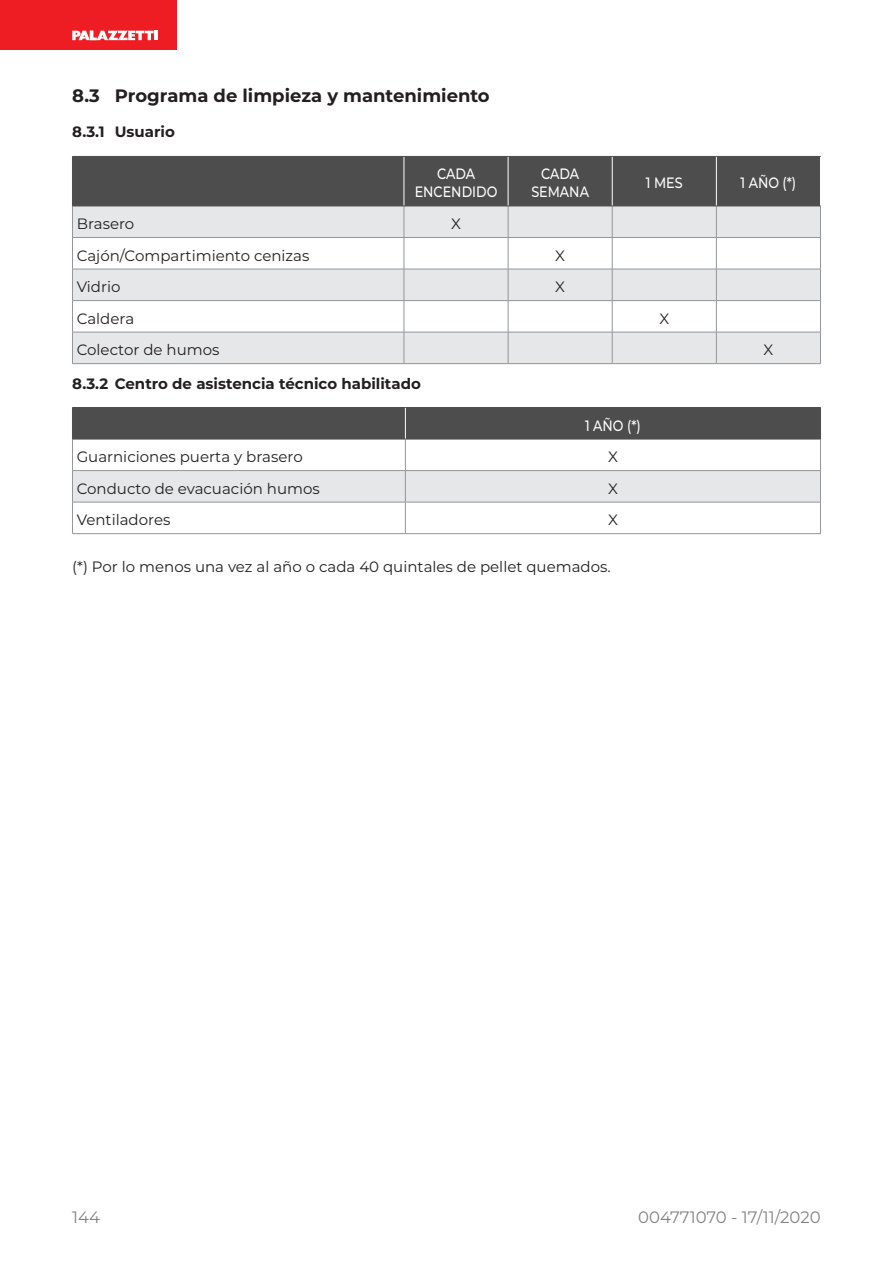
<style>
.page{position:relative;width:893px;height:1263px;background:#fff}
.page>*{position:absolute;margin:0;border:0;box-sizing:border-box;transform-origin:0 0}
.t1{font:700 18px "Montserrat";color:#231f20}
.t2{font:16.5px "Montserrat";color:#838282}
.Testo_tabelle_OK{font:15px "Montserrat";color:#231f20}
.Testo_base{font:15px "Montserrat";color:#231f20}
.t3{font:700 15px "Montserrat";color:#231f20}
.Intestazione_tabella{font:500 15px/18px "Montserrat";color:#fff;text-align:center;scale:.85 1}
</style>
<div class="page">
<div style="left:0;top:0;width:176px;height:50px;background:#ee1d23"></div>
<svg style="left:72px;top:31px;width:85px;height:9px"></svg>
<div style="left:73px;top:157px;width:747px;height:49px;background:#4e4d4d"></div>
<svg style="left:73px;top:207px;width:747px;height:156px;fill:#e6e7e9"></svg>
<hr style="left:404px;top:206px;width:1px;height:31px;background:#939598">
<hr style="left:508px;top:206px;width:1px;height:31px;background:#939598">
<hr style="left:612px;top:206px;width:1px;height:31px;background:#939598">
<hr style="left:716px;top:206px;width:1px;height:31px;background:#939598">
<hr style="left:820px;top:206px;width:1px;height:31px;background:#939598">
<hr style="left:404px;top:238px;width:1px;height:31px;background:#939598">
<hr style="left:508px;top:238px;width:1px;height:31px;background:#939598">
<hr style="left:612px;top:238px;width:1px;height:31px;background:#939598">
<hr style="left:716px;top:238px;width:1px;height:31px;background:#939598">
<hr style="left:820px;top:238px;width:1px;height:31px;background:#939598">
<hr style="left:404px;top:269px;width:1px;height:31px;background:#939598">
<hr style="left:508px;top:269px;width:1px;height:31px;background:#939598">
<hr style="left:612px;top:269px;width:1px;height:31px;background:#939598">
<hr style="left:716px;top:269px;width:1px;height:31px;background:#939598">
<hr style="left:820px;top:269px;width:1px;height:31px;background:#939598">
<hr style="left:404px;top:301px;width:1px;height:31px;background:#939598">
<hr style="left:508px;top:301px;width:1px;height:31px;background:#939598">
<hr style="left:612px;top:301px;width:1px;height:31px;background:#939598">
<hr style="left:716px;top:301px;width:1px;height:31px;background:#939598">
<hr style="left:820px;top:301px;width:1px;height:31px;background:#939598">
<hr style="left:404px;top:332px;width:1px;height:31px;background:#939598">
<hr style="left:508px;top:332px;width:1px;height:31px;background:#939598">
<hr style="left:612px;top:332px;width:1px;height:31px;background:#939598">
<hr style="left:716px;top:332px;width:1px;height:31px;background:#939598">
<hr style="left:820px;top:332px;width:1px;height:31px;background:#939598">
<hr style="left:404px;top:157px;width:1px;height:49px;background:#fff">
<hr style="left:508px;top:157px;width:1px;height:49px;background:#fff">
<hr style="left:612px;top:157px;width:1px;height:49px;background:#fff">
<hr style="left:716px;top:157px;width:1px;height:49px;background:#fff">
<hr style="left:72px;top:237px;width:332px;height:1px;background:#939598">
<hr style="left:404px;top:237px;width:104px;height:1px;background:#939598">
<hr style="left:508px;top:237px;width:104px;height:1px;background:#939598">
<hr style="left:612px;top:237px;width:104px;height:1px;background:#939598">
<hr style="left:716px;top:237px;width:105px;height:1px;background:#939598">
<hr style="left:72px;top:269px;width:332px;height:1px;background:#939598">
<hr style="left:404px;top:269px;width:104px;height:1px;background:#939598">
<hr style="left:508px;top:269px;width:104px;height:1px;background:#939598">
<hr style="left:612px;top:269px;width:104px;height:1px;background:#939598">
<hr style="left:716px;top:269px;width:105px;height:1px;background:#939598">
<hr style="left:72px;top:300px;width:332px;height:1px;background:#939598">
<hr style="left:404px;top:300px;width:104px;height:1px;background:#939598">
<hr style="left:508px;top:300px;width:104px;height:1px;background:#939598">
<hr style="left:612px;top:300px;width:104px;height:1px;background:#939598">
<hr style="left:716px;top:300px;width:105px;height:1px;background:#939598">
<hr style="left:72px;top:332px;width:332px;height:1px;background:#939598">
<hr style="left:404px;top:332px;width:104px;height:1px;background:#939598">
<hr style="left:508px;top:332px;width:104px;height:1px;background:#939598">
<hr style="left:612px;top:332px;width:104px;height:1px;background:#939598">
<hr style="left:716px;top:332px;width:105px;height:1px;background:#939598">
<hr style="left:72px;top:363px;width:332px;height:1px;background:#939598">
<hr style="left:404px;top:363px;width:104px;height:1px;background:#939598">
<hr style="left:508px;top:363px;width:104px;height:1px;background:#939598">
<hr style="left:612px;top:363px;width:104px;height:1px;background:#939598">
<hr style="left:716px;top:363px;width:105px;height:1px;background:#939598">
<hr style="left:72px;top:206px;width:1px;height:31px;background:#939598">
<hr style="left:72px;top:238px;width:1px;height:31px;background:#939598">
<hr style="left:72px;top:269px;width:1px;height:31px;background:#939598">
<hr style="left:72px;top:301px;width:1px;height:31px;background:#939598">
<hr style="left:72px;top:332px;width:1px;height:31px;background:#939598">
<hr style="left:72px;top:156px;width:332px;height:1px;background:#4e4d4d">
<hr style="left:72px;top:157px;width:1px;height:49px;background:#4e4d4d">
<hr style="left:404px;top:156px;width:104px;height:1px;background:#4e4d4d">
<hr style="left:508px;top:156px;width:104px;height:1px;background:#4e4d4d">
<hr style="left:612px;top:156px;width:104px;height:1px;background:#4e4d4d">
<hr style="left:716px;top:156px;width:105px;height:1px;background:#4e4d4d">
<hr style="left:72px;top:206px;width:332px;height:1px;background:#4e4d4d">
<hr style="left:404px;top:206px;width:104px;height:1px;background:#4e4d4d">
<hr style="left:508px;top:206px;width:104px;height:1px;background:#4e4d4d">
<hr style="left:612px;top:206px;width:104px;height:1px;background:#4e4d4d">
<hr style="left:716px;top:206px;width:105px;height:1px;background:#4e4d4d">
<div style="left:73px;top:408px;width:747px;height:31px;background:#4e4d4d"></div>
<div style="left:73px;top:471px;width:747px;height:31px;background:#e6e7e9"></div>
<hr style="left:405px;top:439px;width:1px;height:31px;background:#939598">
<hr style="left:405px;top:471px;width:1px;height:31px;background:#939598">
<hr style="left:405px;top:502px;width:1px;height:31px;background:#939598">
<hr style="left:405px;top:408px;width:1px;height:31px;background:#fff">
<hr style="left:820px;top:439px;width:1px;height:31px;background:#939598">
<hr style="left:72px;top:470px;width:333px;height:1px;background:#939598">
<hr style="left:405px;top:470px;width:416px;height:1px;background:#939598">
<hr style="left:820px;top:471px;width:1px;height:31px;background:#939598">
<hr style="left:72px;top:502px;width:333px;height:1px;background:#939598">
<hr style="left:405px;top:502px;width:416px;height:1px;background:#939598">
<hr style="left:820px;top:502px;width:1px;height:31px;background:#939598">
<hr style="left:72px;top:533px;width:333px;height:1px;background:#939598">
<hr style="left:405px;top:533px;width:416px;height:1px;background:#939598">
<hr style="left:72px;top:439px;width:1px;height:31px;background:#939598">
<hr style="left:72px;top:471px;width:1px;height:31px;background:#939598">
<hr style="left:72px;top:502px;width:1px;height:31px;background:#939598">
<hr style="left:72px;top:407px;width:333px;height:1px;background:#4e4d4d">
<hr style="left:72px;top:408px;width:1px;height:31px;background:#4e4d4d">
<hr style="left:405px;top:407px;width:416px;height:1px;background:#4e4d4d">
<hr style="left:820px;top:408px;width:1px;height:31px;background:#4e4d4d">
<hr style="left:72px;top:439px;width:333px;height:1px;background:#4e4d4d">
<hr style="left:405px;top:439px;width:416px;height:1px;background:#4e4d4d">
<p class="t1" style="left:72px;top:83px;width:419px">8.3 Programa de limpieza y mantenimiento</p>
<p class="t3" style="left:72px;top:121px;width:104px">8.3.1 Usuario</p>
<p class="Intestazione_tabella" style="left:415px;top:165px;width:99px">CADA<br>ENCENDIDO</p>
<p class="Intestazione_tabella" style="left:531px;top:165px;width:69px">CADA<br>SEMANA</p>
<p class="Intestazione_tabella" style="left:646px;top:174px;width:45px">1 MES</p>
<p class="Intestazione_tabella" style="left:741px;top:174px;width:67px">1 AÑO (*)</p>
<p class="Testo_tabelle_OK" style="left:77px;top:213px;width:59px">Brasero</p>
<p class="Testo_tabelle_OK" style="left:451px;top:213px;width:11px">X</p>
<p class="Testo_tabelle_OK" style="left:77px;top:245px;width:234px">Cajón/Compartimiento cenizas</p>
<p class="Testo_tabelle_OK" style="left:555px;top:245px;width:11px">X</p>
<p class="Testo_tabelle_OK" style="left:77px;top:276px;width:45px">Vidrio</p>
<p class="Testo_tabelle_OK" style="left:555px;top:276px;width:11px">X</p>
<p class="Testo_tabelle_OK" style="left:77px;top:308px;width:59px">Caldera</p>
<p class="Testo_tabelle_OK" style="left:659px;top:308px;width:11px">X</p>
<p class="Testo_tabelle_OK" style="left:77px;top:339px;width:144px">Colector de humos</p>
<p class="Testo_tabelle_OK" style="left:763px;top:339px;width:11px">X</p>
<p class="t3" style="left:72px;top:372px;width:350px">8.3.2 Centro de asistencia técnico habilitado</p>
<p class="Intestazione_tabella" style="left:585px;top:416px;width:67px">1 AÑO (*)</p>
<p class="Testo_tabelle_OK" style="left:77px;top:446px;width:228px">Guarniciones puerta y brasero</p>
<p class="Testo_tabelle_OK" style="left:608px;top:446px;width:11px">X</p>
<p class="Testo_tabelle_OK" style="left:77px;top:478px;width:245px">Conducto de evacuación humos</p>
<p class="Testo_tabelle_OK" style="left:608px;top:478px;width:11px">X</p>
<p class="Testo_tabelle_OK" style="left:77px;top:509px;width:95px">Ventiladores</p>
<p class="Testo_tabelle_OK" style="left:608px;top:509px;width:11px">X</p>
<p class="Testo_base" style="left:72px;top:557px;width:540px">(*) Por lo menos una vez al año o cada 40 quintales de pellet quemados.</p>
<p class="t2" style="left:72px;top:1206px;width:29px">144</p>
<p class="t2" style="left:638px;top:1206px;width:184px">004771070 - 17/11/2020</p>
</div>
